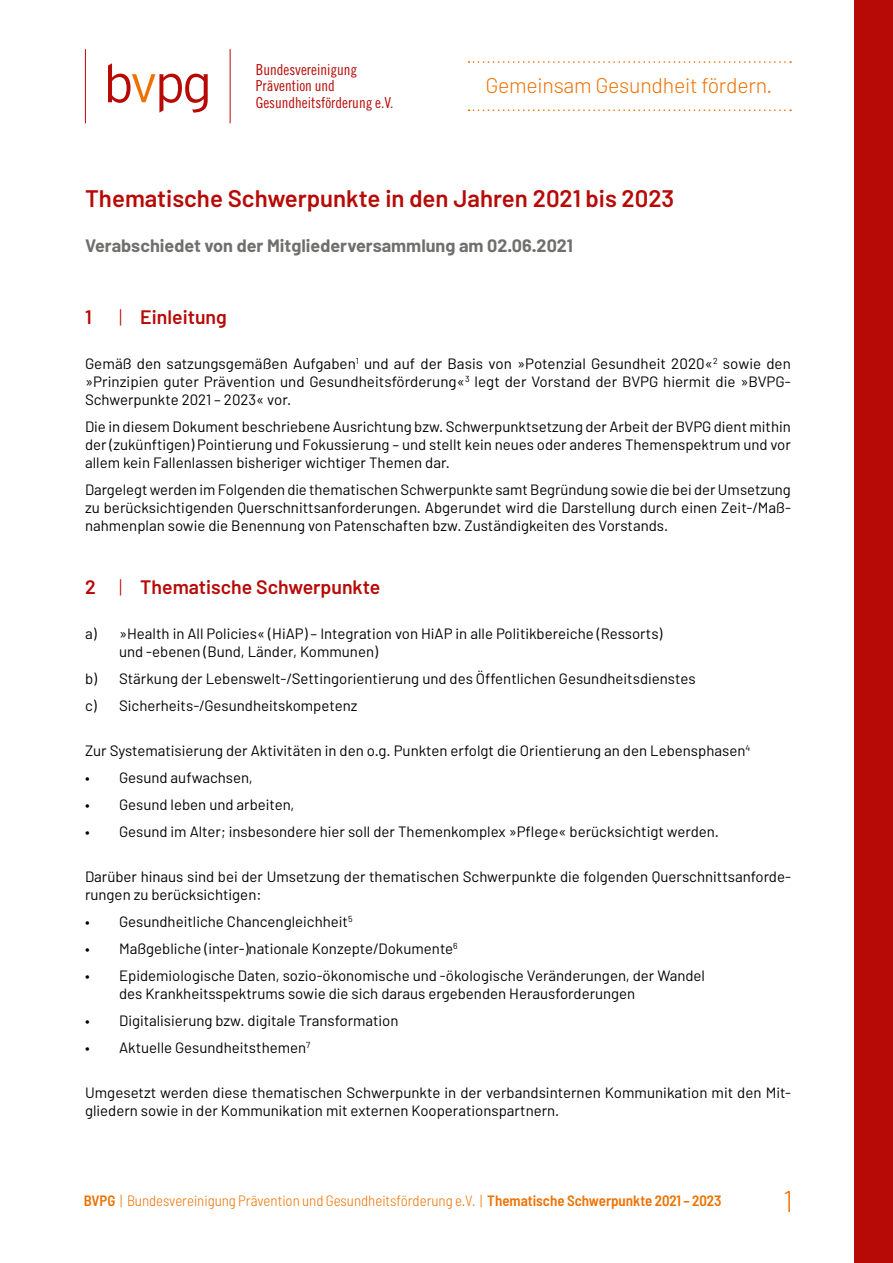
<style>
.page{position:relative;width:893px;height:1263px;background:#fff}
.page>*{position:absolute;margin:0;border:0;box-sizing:border-box;transform-origin:0 0}
.t1{font:300 53.55px "Interstate";color:#b70a06}
.t2{font:300 semi-condensed 30px "Barlow";color:#ee7100}
.t3{font:600 24px "Barlow";color:#b70a06}
.t4{font:300 21.3px "Barlow";letter-spacing:-.01em;color:#ee7100}
.t5{font:600 19.5px "Barlow";color:#b70a06}
.t6{font:700 18px "Barlow";color:#6f6f6e}
.t7{font:15.15px/16.6px "Trade Gothic Cond Eighteen";color:#b70a06}
.t8{font:15px/18px "Barlow";color:#000}
.t9{font:300 semi-condensed 15px "Barlow";color:#ee7100}
.s1{color:#ee7100}
.s2{font-weight:300}
.s3{font-weight:600}
</style>
<div class="page">
<div style="left:855px;top:0;width:38px;height:1263px;background:#b70a06"></div>
<hr style="left:230px;top:49px;width:1px;height:74px;background:#b70a06">
<hr style="left:85px;top:49px;width:1px;height:74px;background:#b70a06">
<svg style="left:469px;top:61px;width:322px;height:2px"></svg>
<svg style="left:469px;top:109px;width:322px;height:2px"></svg>
<h1 class="t1" style="left:104px;top:53px;width:110px">b<span class="s1">v</span>pg</h1>
<p class="t7" style="left:256px;top:61px;width:139px">Bundesvereinigung<br>Prävention und<br>Gesundheitsförderung e.V.</p>
<h3 class="t4" style="left:485px;top:72px;width:289px">Gemeinsam Gesundheit fördern.</h3>
<h1 class="t3" style="left:85px;top:183px;width:591px">Thematische Schwerpunkte in den Jahren 2021 bis 2023</h1>
<p class="t6" style="left:85px;top:234px;width:489px">Verabschiedet von der Mitgliederversammlung am 02.06.2021</p>
<h2 class="t5" style="left:85px;top:305px;width:8px">1</h2>
<h2 class="t5" style="left:119px;top:305px;width:109px"><span class="s2">|</span> Einleitung</h2>
<p class="t8" style="left:85px;top:354px;width:707px;text-align:justify">Gemäß den satzungsgemäßen Aufgaben<sup>1</sup> und auf der Basis von »Potenzial Gesundheit 2020«<sup>2</sup> sowie den »Prinzipien guter Prävention und Gesundheitsförderung«<sup>3</sup> legt der Vorstand der BVPG hiermit die »BVPG-Schwerpunkte 2021 – 2023« vor.</p>
<p class="t8" style="left:85px;top:417px;width:707px;text-align:justify">Die in diesem Dokument beschriebene Ausrichtung bzw. Schwerpunktsetzung der Arbeit der BVPG dient mithin der (zukünftigen) Pointierung und Fokussierung – und stellt kein neues oder anderes Themenspektrum und vor allem kein Fallenlassen bisheriger wichtiger Themen dar.</p>
<p class="t8" style="left:85px;top:480px;width:707px;text-align:justify">Dargelegt werden im Folgenden die thematischen Schwerpunkte samt Begründung sowie die bei der Umsetzung zu berücksichtigenden Querschnittsanforderungen. Abgerundet wird die Darstellung durch einen Zeit-/Maß&shy;nahmenplan sowie die Benennung von Patenschaften bzw. Zuständigkeiten des Vorstands.</p>
<h2 class="t5" style="left:85px;top:575px;width:297px">2 <span class="s2">|</span> Thematische Schwerpunkte</h2>
<p class="t8" style="left:119px;top:624px;width:545px;text-indent:-34px">a) »Health in All Policies« (HiAP) – Integration von HiAP in alle Politikbereiche (Ressorts) und -ebenen (Bund, Länder, Kommunen)</p>
<p class="t8" style="left:85px;top:669px;width:612px">b) Stärkung der Lebenswelt-/Settingorientierung und des Öffentlichen Gesundheitsdienstes</p>
<p class="t8" style="left:85px;top:696px;width:274px">c) Sicherheits-/Gesundheitskompetenz</p>
<p class="t8" style="left:85px;top:741px;width:667px">Zur Systematisierung der Aktivitäten in den o.g. Punkten erfolgt die Orientierung an den Lebensphasen<sup>4</sup></p>
<p class="t8" style="left:85px;top:768px;width:169px">• Gesund aufwachsen,</p>
<p class="t8" style="left:85px;top:795px;width:211px">• Gesund leben und arbeiten,</p>
<p class="t8" style="left:85px;top:822px;width:635px">• Gesund im Alter; insbesondere hier soll der Themenkomplex »Pflege« berücksichtigt werden.</p>
<p class="t8" style="left:85px;top:867px;width:707px">Darüber hinaus sind bei der Umsetzung der thematischen Schwerpunkte die folgenden Querschnittsanforde&shy;rungen zu berücksichtigen:</p>
<p class="t8" style="left:85px;top:912px;width:269px">• Gesundheitliche Chancengleichheit<sup>5</sup></p>
<p class="t8" style="left:85px;top:939px;width:374px">• Maßgebliche (inter-)nationale Konzepte/Dokumente<sup>6</sup></p>
<p class="t8" style="left:119px;top:966px;width:587px;text-indent:-34px">• Epidemiologische Daten, sozio-ökonomische und -ökologische Veränderungen, der Wandel des Krankheitsspektrums sowie die sich daraus ergebenden Herausforderungen</p>
<p class="t8" style="left:85px;top:1011px;width:315px">• Digitalisierung bzw. digitale Transformation</p>
<p class="t8" style="left:85px;top:1038px;width:227px">• Aktuelle Gesundheitsthemen<sup>7</sup></p>
<p class="t8" style="left:85px;top:1083px;width:706px">Umgesetzt werden diese thematischen Schwerpunkte in der verbandsinternen Kommunikation mit den Mit&shy;gliedern sowie in der Kommunikation mit externen Kooperationspartnern.</p>
<p class="t9" style="left:84px;top:1191px;width:639px"><span class="s3">BVPG</span> | Bundesvereinigung Prävention und Gesundheitsförderung e.V. | <span class="s3">Thematische Schwerpunkte 2021 – 2023</span></p>
<h2 class="t2" style="left:784px;top:1182px;width:10px">1</h2>
</div>
